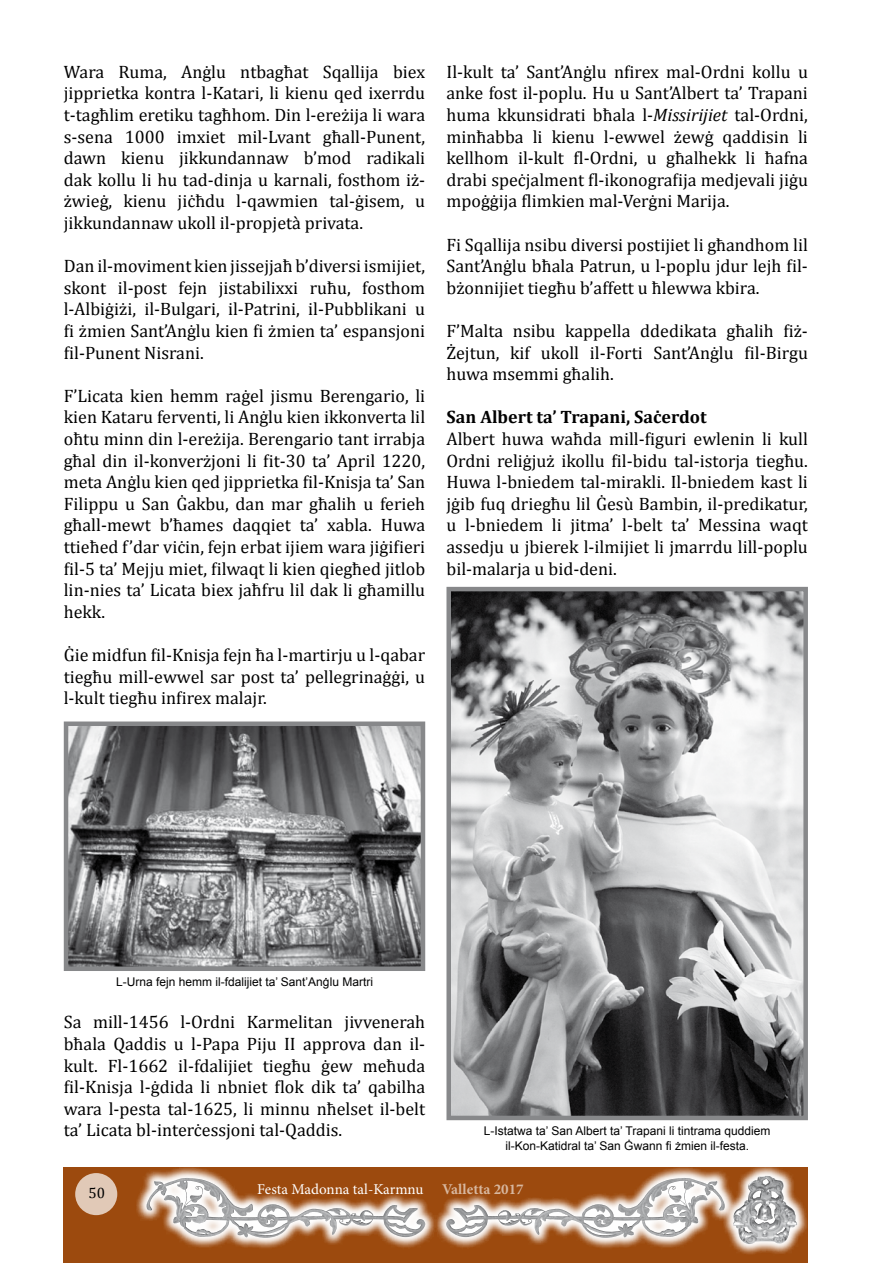
<style>
.page{position:relative;width:893px;height:1263px;background:#fff}
.page>*{position:absolute;margin:0;border:0;box-sizing:border-box;transform-origin:0 0}
.t1{font:18px/21.6px "Cambria";color:#000;text-align:justify}
.t2{font:700 18px "Cambria";color:#000}
.t3{font:15px "Minion Pro";letter-spacing:-.01em;color:#fff}
.t4{font:15px "Cambria";color:#000}
.t5{font:12px/14.4px "Arial";color:#000;text-align:center}
.s1{font-style:italic}
.s2{font-weight:700;color:#d7b79f}
</style>
<div class="page">
<img style="left:69px;top:726px;width:351px;height:240px">
<div style="left:64px;top:721px;width:361px;height:250px;border:4px solid #87888a"></div>
<img style="left:451px;top:592px;width:352px;height:523px">
<div style="left:446px;top:587px;width:362px;height:533px;border:4px solid #87888a"></div>
<div style="left:64px;top:1167px;width:744px;height:96px;background:#9c4a0e"></div>
<div style="left:75px;top:1173px;width:42px;height:42px;background:#e1c9b7;border-radius:50%"></div>
<svg style="left:136px;top:1167px;width:299px;height:81px"></svg>
<svg style="left:435px;top:1167px;width:286px;height:81px"></svg>
<svg style="left:721px;top:1167px;width:86px;height:87px"></svg>
<p class="t1" style="left:64px;top:61px;width:363px">Wara Ruma, Anġlu ntbagħat Sqallija biex jipprietka kontra l-Katari, li kienu qed ixerrdu t-tagħlim eretiku tagħhom. Din l-ereżija li wara s-sena 1000 imxiet mil-Lvant għall-Punent, dawn kienu jikkundannaw b’mod radikali dak kollu li hu tad-dinja u karnali, fosthom iż&shy;żwieġ, kienu jiċħdu l-qawmien tal-ġisem, u jikkundannaw ukoll il-propjetà privata.</p>
<p class="t1" style="left:64px;top:255px;width:363px">Dan il-moviment kien jissejjaħ b’diversi ismijiet, skont il-post fejn jistabilixxi ruħu, fosthom l-Albiġiżi, il-Bulgari, il-Patrini, il-Pubblikani u fi żmien Sant’Anġlu kien fi żmien ta’ espansjoni fil-Punent Nisrani.</p>
<p class="t1" style="left:64px;top:385px;width:363px">F’Licata kien hemm raġel jismu Berengario, li kien Kataru ferventi, li Anġlu kien ikkonverta lil oħtu minn din l-ereżija. Berengario tant irrabja għal din il-konverżjoni li fit-30 ta’ April 1220, meta Anġlu kien qed jipprietka fil-Knisja ta’ San Filippu u San Ġakbu, dan mar għalih u ferieh għall-mewt b’ħames daqqiet ta’ xabla. Huwa ttieħed f’dar viċin, fejn erbat ijiem wara jiġifieri fil-5 ta’ Mejju miet, filwaqt li kien qiegħed jitlob lin-nies ta’ Licata biex jaħfru lil dak li għamillu hekk.</p>
<p class="t1" style="left:64px;top:644px;width:363px">Ġie midfun fil-Knisja fejn ħa l-martirju u l-qabar tiegħu mill-ewwel sar post ta’ pellegrinaġġi, u l-kult tiegħu infirex malajr.</p>
<p class="t1" style="left:446px;top:61px;width:363px">Il-kult ta’ Sant’Anġlu nfirex mal-Ordni kollu u anke fost il-poplu. Hu u Sant’Albert ta’ Trapani huma kkunsidrati bħala l-<span class="s1">Missirijiet</span> tal-Ordni, minħabba li kienu l-ewwel żewġ qaddisin li kellhom il-kult fl-Ordni, u għalhekk li ħafna drabi speċjalment fl-ikonografija medjevali jiġu mpoġġija flimkien mal-Verġni Marija.</p>
<p class="t1" style="left:446px;top:234px;width:363px">Fi Sqallija nsibu diversi postijiet li għandhom lil Sant’Anġlu bħala Patrun, u l-poplu jdur lejh fil&shy;bżonnijiet tiegħu b’affett u ħlewwa kbira.</p>
<p class="t1" style="left:446px;top:320px;width:363px">F’Malta nsibu kappella ddedikata għalih fiż-Żejtun, kif ukoll il-Forti Sant’Anġlu fil-Birgu huwa msemmi għalih.</p>
<p class="t2" style="left:446px;top:405px;width:262px">San Albert ta’ Trapani, Saċerdot</p>
<p class="t1" style="left:446px;top:428px;width:363px">Albert huwa waħda mill-figuri ewlenin li kull Ordni reliġjuż ikollu fil-bidu tal-istorja tiegħu.<br>Huwa l-bniedem tal-mirakli. Il-bniedem kast li jġib fuq driegħu lil Ġesù Bambin, il-predikatur, u l-bniedem li jitma’ l-belt ta’ Messina waqt assedju u jbierek l-ilmijiet li jmarrdu lill-poplu bil-malarja u bid-deni.</p>
<p class="t5" style="left:116px;top:975px;width:258px">L-Urna fejn hemm il-fdalijiet ta’ Sant’Anġlu Martri</p>
<p class="t1" style="left:64px;top:1011px;width:363px">Sa mill-1456 l-Ordni Karmelitan jivvenerah bħala Qaddis u l-Papa Piju II approva dan il&shy;kult. Fl-1662 il-fdalijiet tiegħu ġew meħuda fil-Knisja l-ġdida li nbniet flok dik ta’ qabilha wara l-pesta tal-1625, li minnu nħelset il-belt ta’ Licata bl-interċessjoni tal-Qaddis.</p>
<p class="t5" style="left:484px;top:1124px;width:288px">L-Istatwa ta’ San Albert ta’ Trapani li tintrama quddiem il-Kon-Katidral ta’ San Ġwann fi żmien il-festa.</p>
<p class="t3" style="left:257px;top:1179px;width:268px">Festa Madonna tal-Karmnu <span class="s2">Valletta 2017</span></p>
<p class="t4" style="left:88px;top:1184px;width:18px">50</p>
</div>
